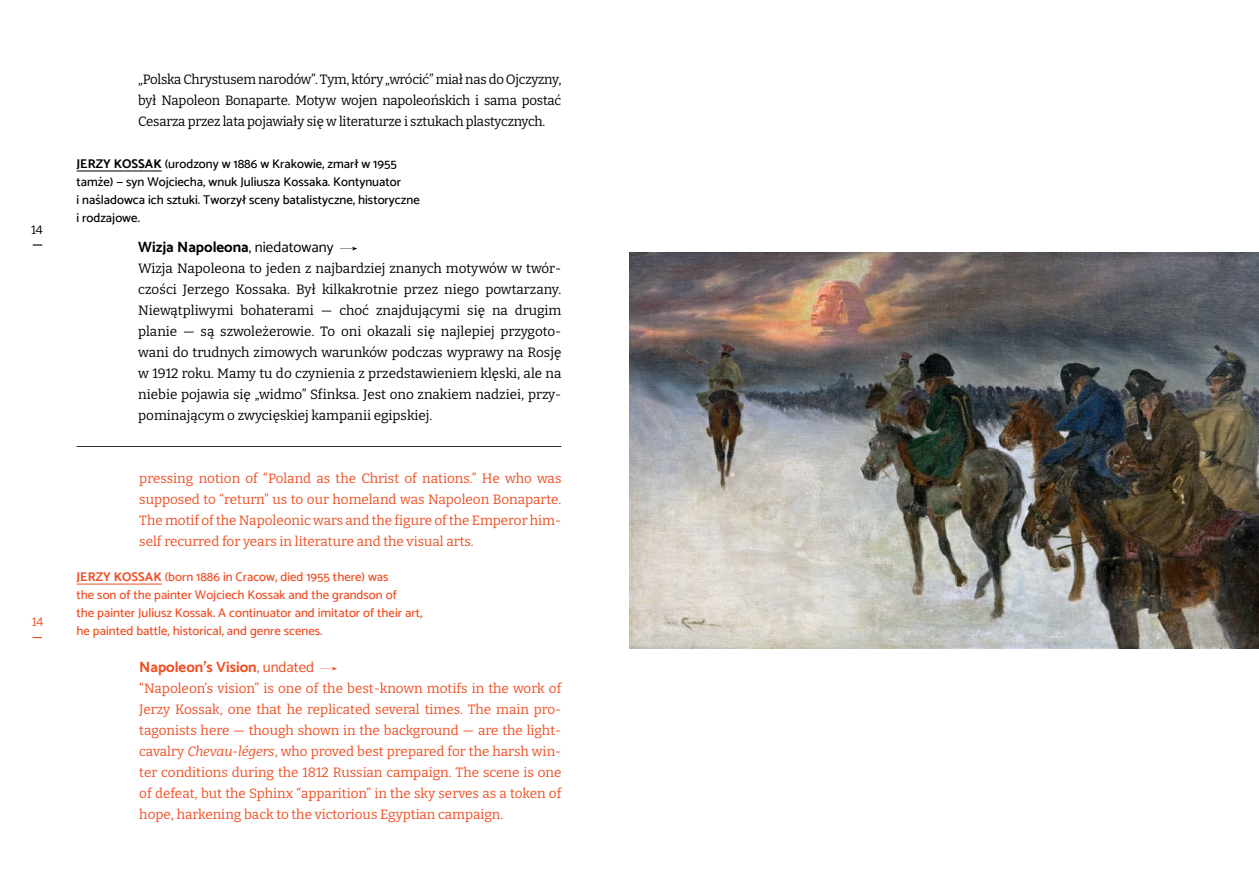
<style>
.page{position:relative;width:1259px;height:893px;background:#fff}
.page>*{position:absolute;margin:0;border:0;box-sizing:border-box;transform-origin:0 0}
.t1{font:700 15px "Catamaran";color:#000}
.t2{font:700 15px "Catamaran";color:#f04e23}
.t3{font:13.5px/21px "Bitter";letter-spacing:-.015em;color:#000;text-align:justify}
.t4{font:13.5px/21px "Bitter";color:#f04e23;text-align:justify}
.t5{font:500 12.75px/18px "Catamaran";color:#f04e23}
.t6{font:500 12.75px/18px "Catamaran";color:#000}
.t7{font:12px "Bitter";color:#f04e23}
.t8{font:12px "Bitter";color:#000}
.s1{font-weight:700}
.s2{font-weight:400}
.s3{font-style:italic}
</style>
<div class="page">
<svg style="left:33px;top:244px;width:9px;height:2px"></svg>
<hr style="left:77px;top:446px;width:484px;height:1px;background:#000">
<img style="left:629px;top:253px;width:630px;height:395px">
<hr style="left:77px;top:171px;width:85px;height:1px;background:#000">
<hr style="left:77px;top:584px;width:85px;height:1px;background:#f04e23">
<svg style="left:340px;top:247px;width:17px;height:4px"></svg>
<svg style="left:319px;top:667px;width:18px;height:4px"></svg>
<p class="t8" style="left:31px;top:222px;width:13px">14</p>
<p class="t7" style="left:32px;top:614px;width:13px">14</p>
<p class="t3" style="left:138px;top:68px;width:425px">„Polska Chrystusem narodów”. Tym, który „wrócić” miał nas do Ojczyzny, był Napoleon Bonaparte. Motyw wojen napoleońskich i sama postać Cesarza przez lata pojawiały się w literaturze i sztukach plastycznych.</p>
<p class="t6" style="left:77px;top:154px;width:345px"><span class="s1">Jerzy Kossak</span> (urodzony w 1886 w Krakowie, zmarł w 1955 tamże) — syn Wojciecha, wnuk Juliusza Kossaka. Kontynuator<br>i naśladowca ich sztuki. Tworzył sceny batalistyczne, historyczne i rodzajowe.</p>
<p class="t1" style="left:138px;top:236px;width:197px">Wizja N apoleona<span class="s2">, niedatowany</span></p>
<p class="t3" style="left:138px;top:257px;width:425px">Wizja Napoleona to jeden z najbardziej znanych motywów w twór&shy;czości Jerzego Kossaka. Był kilkakrotnie przez niego powtarzany.<br>Niewątpliwymi bohaterami — choć znajdującymi się na drugim planie — są szwoleżerowie. To oni okazali się najlepiej przygoto&shy;wani do trudnych zimowych warunków podczas wyprawy na Rosję w 1912 roku. Mamy tu do czynienia z przedstawieniem klęski, ale na niebie pojawia się „widmo” Sfinksa. Jest ono znakiem nadziei, przy&shy;pominającym o zwycięskiej kampanii egipskiej.</p>
<p class="t4" style="left:139px;top:467px;width:424px">pressing notion of “Poland as the Christ of nations.” He who was supposed to “return” us to our homeland was Napoleon Bonaparte.<br>The motif of the Napoleonic wars and the figure of the Emperor him&shy;self recurred for years in literature and the visual arts.</p>
<p class="t5" style="left:77px;top:567px;width:347px"><span class="s1">Jerzy Kossak</span> (born 1886 in Cracow, died 1955 there) was<br>the son of the painter Wojciech Kossak and the grandson of<br>the painter Juliusz Kossak. A continuator and imitator of their art, he painted battle, historical, and genre scenes.</p>
<p class="t2" style="left:139px;top:656px;width:176px">N apoleon’s Vision<span class="s2">, undated</span></p>
<p class="t4" style="left:139px;top:677px;width:424px">“Napoleon’s vision” is one of the best-known motifs in the work of Jerzy Kossak, one that he replicated several times. The main pro&shy;tagonists here — though shown in the background — are the light&shy;cavalry <span class="s3">Chevau-légers</span>, who proved best prepared for the harsh win&shy;ter conditions during the 1812 Russian campaign. The scene is one of defeat, but the Sphinx “apparition” in the sky serves as a token of hope, harkening back to the victorious Egyptian campaign.</p>
</div>
